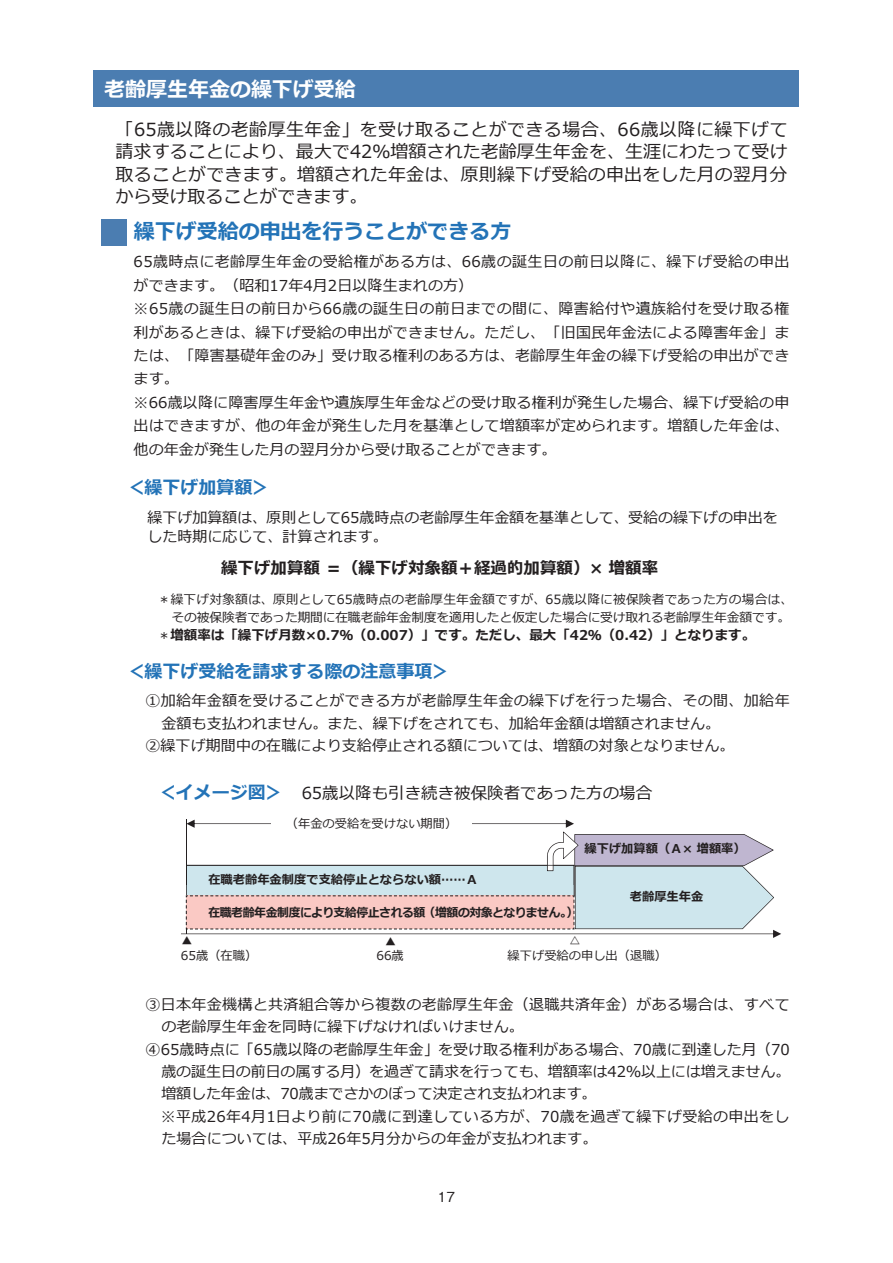
<style>
.page{position:relative;width:893px;height:1263px;background:#fff}
.page>*{position:absolute;margin:0;border:0;box-sizing:border-box;transform-origin:0 0}
.t1{font:700 21px "Meiryo";color:#2373b7}
.t2{font:700 21px "Meiryo";color:#fff}
.t3{font:18px/22.4px "Meiryo";letter-spacing:.01em;color:#231f20;text-align:justify}
.t4{font:700 18px "Meiryo";color:#2373b7}
.t5{font:16.5px "Meiryo";color:#231f20}
.t6{font:700 16.5px "Meiryo";color:#231f20}
.t7{font:15px/23.4px "Meiryo";letter-spacing:.01em;color:#231f20}
.t8{font:15px "Meiryo";letter-spacing:-.01em;color:#231f20}
.t9{font:500 13.8px "Gothic BBB Pro";color:#231f20}
.t10{font:700 13.5px "Meiryo";color:#231f20}
.t11{font:12.75px/18px "Meiryo";letter-spacing:-.005em;color:#231f20;text-align:right}
.t12{font:700 12.3px "Meiryo";color:#231f20}
.t13{font:12.3px/14.7px "Meiryo";color:#231f20}
.t14{font:700 12.3px "Meiryo";letter-spacing:-.04em;color:#231f20}
.s1{font-weight:400;font-size:12.75px}
.s2{font-weight:700;font-size:18px;color:#2373b7}
</style>
<div class="page">
<div style="left:94px;top:70px;width:705px;height:37px;background:#4b7db1"></div>
<div style="left:101px;top:219px;width:25px;height:21px;background:#4b7db1"></div>
<div style="left:101px;top:240px;width:25px;height:5px;background:#4b7db1"></div>
<hr style="left:186px;top:819px;width:1px;height:66px;background:#231f20">
<svg style="left:181px;top:820px;width:600px;height:118px"></svg>
<h1 class="t2" style="left:104px;top:77px;width:253px">老齢厚生年金の繰下げ受給</h1>
<p class="t3" style="left:116px;top:119px;width:674px">「65歳以降の老齢厚生年金」を受け取ることができる場合、66歳以降に繰下げて請求することにより、最大で42％増額された老齢厚生年金を、生涯にわたって受け取ることができます。増額された年金は、原則繰下げ受給の申出をした月の翌月分から受け取ることができます。</p>
<h1 class="t1" style="left:134px;top:220px;width:379px">繰下げ受給の申出を行うことができる方</h1>
<p class="t7" style="left:134px;top:251px;width:657px">65歳時点に老齢厚生年金の受給権がある方は、66歳の誕生日の前日以降に、繰下げ受給の申出ができます。（昭和17年4月2日以降生まれの方）<br>※65歳の誕生日の前日から66歳の誕生日の前日までの間に、障害給付や遺族給付を受け取る権利があるときは、繰下げ受給の申出ができません。ただし、「旧国民年金法による障害年金」または、「障害基礎年金のみ」受け取る権利のある方は、老齢厚生年金の繰下げ受給の申出ができます。<br>※66歳以降に障害厚生年金や遺族厚生年金などの受け取る権利が発生した場合、繰下げ受給の申出はできますが、他の年金が発生した月を基準として増額率が定められます。増額した年金は、他の年金が発生した月の翌月分から受け取ることができます。</p>
<p class="t4" style="left:126px;top:477px;width:145px">＜繰下げ加算額＞</p>
<p class="t7" style="left:148px;top:508px;width:632px;line-height:19.5px">繰下げ加算額は、原則として65歳時点の老齢厚生年金額を基準として、受給の繰下げの申出をした時期に応じて、計算されます。</p>
<p class="t6" style="left:221px;top:559px;width:439px">繰下げ加算額＝（繰下げ対象額＋経過的加算額）× 増額率</p>
<p class="t11" style="left:158px;top:590px;width:637px">＊繰下げ対象額は、原則として65歳時点の老齢厚生年金額ですが、65歳以降に被保険者であった方の場合は、その被保険者であった期間に在職老齢年金制度を適用したと仮定した場合に受け取れる老齢厚生年金額です。</p>
<p class="t10" style="left:158px;top:627px;width:599px"><span class="s1">＊</span>増額率は「繰下げ月数×0.7％（0.007）」です。ただし、最大「42％（0.42）」となります。</p>
<p class="t4" style="left:126px;top:662px;width:325px">＜繰下げ受給を請求する際の注意事項＞</p>
<p class="t7" style="left:145px;top:689px;width:646px">①加給年金額を受けることができる方が老齢厚生年金の繰下げを行った場合、その間、加給年</p>
<p class="t7" style="left:161px;top:712px;width:560px">金額も支払われません。また、繰下げをされても、加給年金額は増額されません。</p>
<p class="t7" style="left:145px;top:734px;width:591px">②繰下げ期間中の在職により支給停止される額については、増額の対象となりません。</p>
<p class="t5" style="left:158px;top:784px;width:496px"><span class="s2">＜イメージ図＞</span> 65歳以降も引き続き被保険者であった方の場合</p>
<p class="t13" style="left:286px;top:817px;width:173px">（年金の受給を受けない期間）</p>
<p class="t12" style="left:208px;top:873px;width:271px">在職老齢年金制度で支給停止とならない額……Ａ</p>
<p class="t14" style="left:208px;top:906px;width:371px">在職老齢年金制度により支給停止される額（増額の対象となりません。）</p>
<p class="t12" style="left:584px;top:842px;width:163px">繰下げ加算額（Ａ× 増額率）</p>
<p class="t12" style="left:630px;top:889px;width:75px">老齢厚生年金</p>
<p class="t13" style="left:181px;top:934px;width:78px">▲<br>65歳（在職）</p>
<p class="t13" style="left:376px;top:934px;width:29px;text-align:center">▲<br>66歳</p>
<p class="t13" style="left:508px;top:934px;width:161px;text-indent:61px">△<br>繰下げ受給の申し出（退職）</p>
<p class="t7" style="left:145px;top:993px;width:646px">③日本年金機構と共済組合等から複数の老齢厚生年金（退職共済年金）がある場合は、すべて</p>
<p class="t7" style="left:161px;top:1015px;width:364px">の老齢厚生年金を同時に繰下げなければいけません。</p>
<p class="t7" style="left:145px;top:1038px;width:646px">④65歳時点に「65歳以降の老齢厚生年金」を受け取る権利がある場合、70歳に到達した月（70</p>
<p class="t7" style="left:161px;top:1060px;width:631px">歳の誕生日の前日の属する月）を過ぎて請求を行っても、増額率は42％以上には増えません。</p>
<p class="t8" style="left:161px;top:1085px;width:437px">増額した年金は、70歳までさかのぼって決定され支払われます。</p>
<p class="t7" style="left:145px;top:1105px;width:646px">　※平成26年4月1日より前に70歳に到達している方が、70歳を過ぎて繰下げ受給の申出をし</p>
<p class="t7" style="left:161px;top:1127px;width:437px">た場合については、平成26年5月分からの年金が支払われます。</p>
<p class="t9" style="left:438px;top:1185px;width:19px">17</p>
</div>
